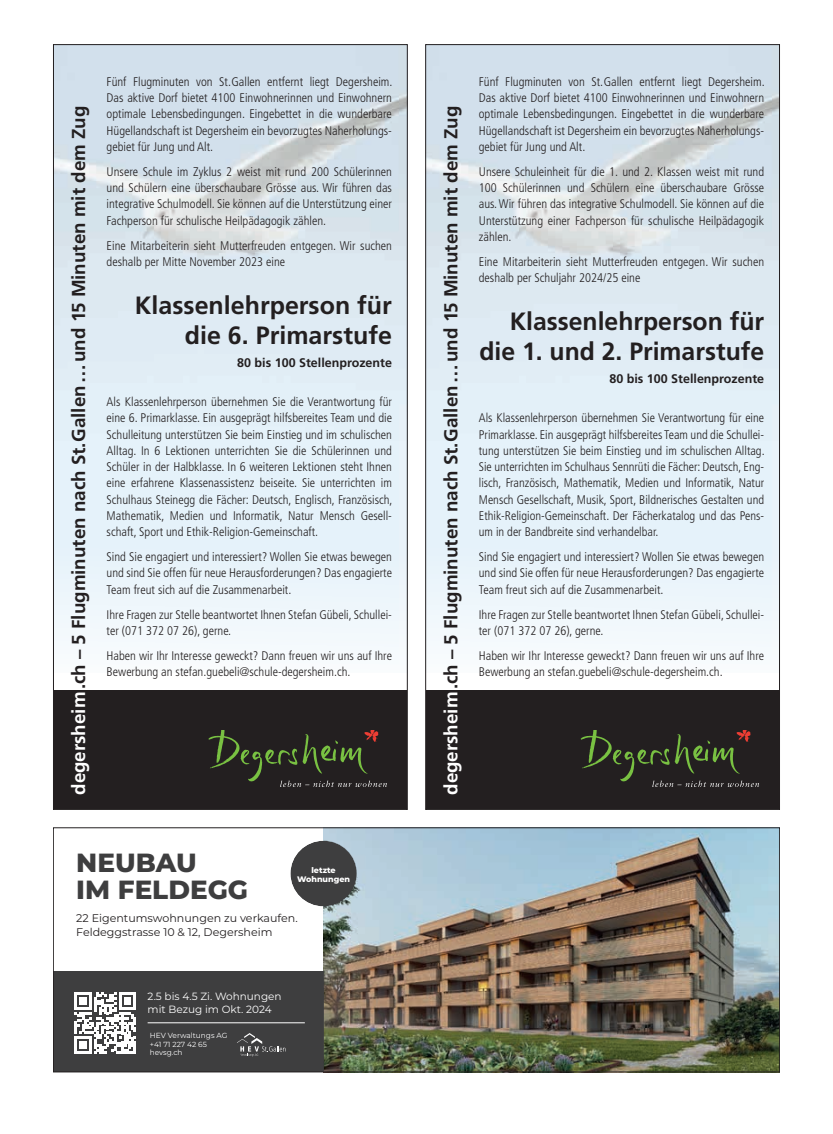
<style>
.page{position:relative;width:833px;height:1134px;background:#fff}
.page>*{position:absolute;margin:0;border:0;box-sizing:border-box;transform-origin:0 0}
.t1{font:800 26.25px/27.6px "Montserrat";color:#3e3e3f}
.t2{font:700 25px/30px "Frutiger LT Std";color:#231f20;text-align:right}
.t3{font:700 18.75px "Frutiger LT Std";color:#231f20}
.t4{font:300 condensed 12.5px/16.2px "Frutiger LT Std";color:#231f20;text-align:justify}
.t5{font:700 12.5px "Frutiger LT Std";color:#231f20}
.t6{font:11.12px/14.1px "Montserrat";color:#231f20}
.t7{font:10.5px/12.6px "Montserrat";color:#fff}
.t8{font:800 8px/9.6px "Montserrat";color:#fff;text-align:center}
.t9{font:7.38px/8.9px "Montserrat";color:#fff}
.s1{color:#fff}
</style>
<div class="page">
<div style="left:426px;top:690px;width:353px;height:119px;background:#231f20"></div>
<svg style="left:581px;top:730px;width:178px;height:57px"></svg>
<div style="left:53px;top:690px;width:354px;height:119px;background:#231f20"></div>
<svg style="left:208px;top:730px;width:179px;height:57px"></svg>
<img style="left:323px;top:830px;width:455px;height:240px">
<div style="left:53px;top:972px;width:271px;height:100px;background:#3e3e3f"></div>
<hr style="left:148px;top:1022px;width:157px;height:1px;background:#fff">
<svg style="left:237px;top:1033px;width:48px;height:23px"></svg>
<div style="left:290px;top:841px;width:67px;height:65px;background:#3e3e3f;border-radius:50%"></div>
<svg style="left:327px;top:841px;width:30px;height:65px"></svg>
<div style="left:53px;top:828px;width:727px;height:244px;border:1px solid #231f20"></div>
<svg style="left:74px;top:992px;width:62px;height:62px"></svg>
<h3 class="t3" style="left:68px;top:795px;width:691px;rotate:-90deg"><span class="s1">degersheim</span> .ch – 5 Flugminuten nach St. Gallen … und 15 Minuten mit dem Zug</h3>
<p class="t4" style="left:107px;top:74px;width:287px">Fünf Flugminuten von St. Gallen entfernt liegt Degersheim.<br>Das aktive Dorf bietet 4100 Einwohnerinnen und Einwohnern optimale Lebensbedingungen. Eingebettet in die wunderbare Hügellandschaft ist Degersheim ein bevorzugtes Naherholungs&shy;gebiet für Jung und Alt.</p>
<p class="t4" style="left:107px;top:164px;width:287px">Unsere Schule im Zyklus 2 weist mit rund 200 Schülerinnen und Schülern eine überschaubare Grösse aus. Wir führen das integrative Schulmodell. Sie können auf die Unterstützung einer Fachperson für schulische Heilpädagogik zählen.</p>
<p class="t4" style="left:107px;top:237px;width:287px">Eine Mitarbeiterin sieht Mutterfreuden entgegen. Wir suchen deshalb per Mitte November 2023 eine</p>
<h2 class="t2" style="left:135px;top:290px;width:258px">Klassenlehrperson für die 6. Primarstufe</h2>
<p class="t5" style="left:237px;top:355px;width:156px">80 bis 100 Stellenprozente</p>
<p class="t4" style="left:107px;top:394px;width:287px">Als Klassenlehrperson übernehmen Sie die Verantwortung für eine 6. Primarklasse. Ein ausgeprägt hilfsbereites Team und die Schulleitung unterstützen Sie beim Einstieg und im schulischen Alltag. In 6 Lektionen unterrichten Sie die Schülerinnen und Schüler in der Halbklasse. In 6 weiteren Lektionen steht Ihnen eine erfahrene Klassenassistenz beiseite. Sie unterrichten im Schulhaus Steinegg die Fächer: Deutsch, Englisch, Französisch, Mathematik, Medien und Informatik, Natur Mensch Gesell&shy;schaft, Sport und Ethik-Religion-Gemeinschaft.</p>
<p class="t4" style="left:107px;top:549px;width:287px">Sind Sie engagiert und interessiert? Wollen Sie etwas bewegen und sind Sie offen für neue Herausforderungen? Das engagierte Team freut sich auf die Zusammenarbeit.</p>
<p class="t4" style="left:107px;top:606px;width:287px">Ihre Fragen zur Stelle beantwortet Ihnen Stefan Gübeli, Schullei&shy;ter (071 372 07 26), gerne.</p>
<p class="t4" style="left:107px;top:648px;width:287px">Haben wir Ihr Interesse geweckt? Dann freuen wir uns auf Ihre<br>Bewerbung an stefan.guebeli@schule-degersheim.ch.</p>
<h1 class="t1" style="left:76px;top:847px;width:173px">NEUBAU<br>IM FELDEGG</h1>
<p class="t6" style="left:76px;top:911px;width:223px">22 Eigentumswohnungen zu verkaufen.<br>Feldeggstrasse 10 &amp; 12, Degersheim</p>
<p class="t8" style="left:297px;top:864px;width:54px">letzte<br>Wohnungen</p>
<p class="t7" style="left:148px;top:990px;width:136px">2.5 bis 4.5 Zi. Wohnungen mit Bezug im Okt. 2024</p>
<p class="t9" style="left:150px;top:1030px;width:79px">HEV Verwaltungs AG +41 71 227 42 65 hevsg.ch</p>
<h3 class="t3" style="left:440px;top:795px;width:691px;rotate:-90deg"><span class="s1">degersheim</span> .ch – 5 Flugminuten nach St. Gallen … und 15 Minuten mit dem Zug</h3>
<p class="t4" style="left:479px;top:74px;width:287px">Fünf Flugminuten von St. Gallen entfernt liegt Degersheim.<br>Das aktive Dorf bietet 4100 Einwohnerinnen und Einwohnern optimale Lebensbedingungen. Eingebettet in die wunderbare Hügellandschaft ist Degersheim ein bevorzugtes Naherholungs&shy;gebiet für Jung und Alt.</p>
<p class="t4" style="left:479px;top:164px;width:287px">Unsere Schuleinheit für die 1. und 2. Klassen weist mit rund 100 Schülerinnen und Schülern eine überschaubare Grösse aus. Wir führen das integrative Schulmodell. Sie können auf die Unterstützung einer Fachperson für schulische Heilpädagogik zählen.</p>
<p class="t4" style="left:479px;top:254px;width:287px">Eine Mitarbeiterin sieht Mutterfreuden entgegen. Wir suchen deshalb per Schuljahr 2024/25 eine</p>
<h2 class="t2" style="left:479px;top:306px;width:286px">Klassenlehrperson für die 1. und 2. Primarstufe</h2>
<p class="t5" style="left:609px;top:371px;width:156px">80 bis 100 Stellenprozente</p>
<p class="t4" style="left:479px;top:410px;width:287px">Als Klassenlehrperson übernehmen Sie Verantwortung für eine Primarklasse. Ein ausgeprägt hilfsbereites Team und die Schullei&shy;tung unterstützen Sie beim Einstieg und im schulischen Alltag.<br>Sie unterrichten im Schulhaus Sennrüti die Fächer: Deutsch, Eng&shy;lisch, Französisch, Mathematik, Medien und Informatik, Natur Mensch Gesellschaft, Musik, Sport, Bildnerisches Gestalten und Ethik-Religion-Gemeinschaft. Der Fächerkatalog und das Pens&shy;um in der Bandbreite sind verhandelbar.</p>
<p class="t4" style="left:479px;top:549px;width:287px">Sind Sie engagiert und interessiert? Wollen Sie etwas bewegen und sind Sie offen für neue Herausforderungen? Das engagierte Team freut sich auf die Zusammenarbeit.</p>
<p class="t4" style="left:479px;top:606px;width:287px">Ihre Fragen zur Stelle beantwortet Ihnen Stefan Gübeli, Schullei&shy;ter (071 372 07 26), gerne.</p>
<p class="t4" style="left:479px;top:648px;width:287px">Haben wir Ihr Interesse geweckt? Dann freuen wir uns auf Ihre<br>Bewerbung an stefan.guebeli@schule-degersheim.ch.</p>
</div>
